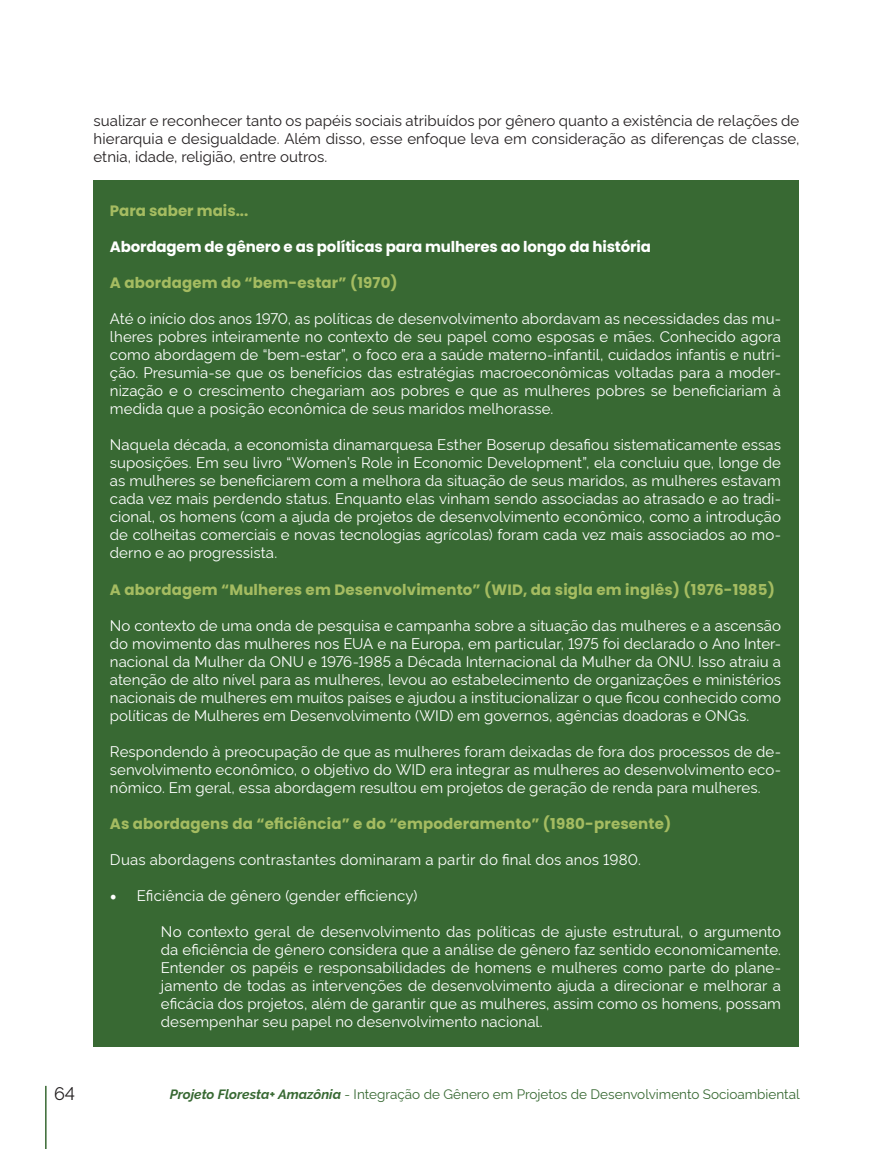
<style>
.page{position:relative;width:893px;height:1149px;background:#fff}
.page>*{position:absolute;margin:0;border:0;box-sizing:border-box;transform-origin:0 0}
.t1{font:18px "Rawline";color:#231f20}
.t2{font:15px/18px "Rawline";letter-spacing:.005em;color:#fff;text-align:justify}
.t3{font:15px/18px "Rawline";letter-spacing:.005em;color:#231f20;text-align:justify}
.t4{font:700 15px "Poppins";letter-spacing:.01em;color:#a5bc61}
.t5{font:700 15px "Poppins";letter-spacing:-.01em;color:#fff}
.t6{font:13.5px "Rawline";color:#386933}
.s1{font-family:"Minion Pro";font-size:18px}
.s2{font-weight:700;font-style:italic}
</style>
<div class="page">
<hr style="left:45px;top:1085px;width:2px;height:63px;background:#386933">
<div style="left:94px;top:180px;width:705px;height:866px;background:#386933"></div>
<p class="t3" style="left:94px;top:110px;width:707px">sualizar e reconhecer tanto os papéis sociais atribuídos por gênero quanto a existência de relações de hierarquia e desigualdade. Além disso, esse enfoque leva em consideração as diferenças de classe, etnia, idade, religião, entre outros.</p>
<p class="t4" style="left:110px;top:202px;width:140px">Para saber mais...</p>
<p class="t5" style="left:110px;top:238px;width:543px">Abordagem de gênero e as políticas para mulheres ao longo da história</p>
<p class="t4" style="left:110px;top:274px;width:289px">A abordagem do “bem-estar” (1970)</p>
<p class="t2" style="left:110px;top:308px;width:673px">Até o início dos anos 1970, as políticas de desenvolvimento abordavam as necessidades das mu&shy;lheres pobres inteiramente no contexto de seu papel como esposas e mães. Conhecido agora como abordagem de “bem-estar”, o foco era a saúde materno-infantil, cuidados infantis e nutri&shy;ção. Presumia-se que os benefícios das estratégias macroeconômicas voltadas para a moder&shy;nização e o crescimento chegariam aos pobres e que as mulheres pobres se beneficiariam à medida que a posição econômica de seus maridos melhorasse.</p>
<p class="t2" style="left:110px;top:434px;width:673px">Naquela década, a economista dinamarquesa Esther Boserup desafiou sistematicamente essas suposições. Em seu livro “Women’s Role in Economic Development”, ela concluiu que, longe de as mulheres se beneficiarem com a melhora da situação de seus maridos, as mulheres estavam cada vez mais perdendo status. Enquanto elas vinham sendo associadas ao atrasado e ao tradi&shy;cional, os homens (com a ajuda de projetos de desenvolvimento econômico, como a introdução de colheitas comerciais e novas tecnologias agrícolas) foram cada vez mais associados ao mo&shy;derno e ao progressista.</p>
<p class="t4" style="left:110px;top:580px;width:666px">A abordagem “Mulheres em Desenvolvimento” (WID, da sigla em inglês) (1976-1985)</p>
<p class="t2" style="left:110px;top:614px;width:673px">No contexto de uma onda de pesquisa e campanha sobre a situação das mulheres e a ascensão do movimento das mulheres nos EUA e na Europa, em particular, 1975 foi declarado o Ano Inter&shy;nacional da Mulher da ONU e 1976-1985 a Década Internacional da Mulher da ONU. Isso atraiu a atenção de alto nível para as mulheres, levou ao estabelecimento de organizações e ministérios nacionais de mulheres em muitos países e ajudou a institucionalizar o que ficou conhecido como políticas de Mulheres em Desenvolvimento (WID) em governos, agências doadoras e ONGs.</p>
<p class="t2" style="left:110px;top:740px;width:673px">Respondendo à preocupação de que as mulheres foram deixadas de fora dos processos de de&shy;senvolvimento econômico, o objetivo do WID era integrar as mulheres ao desenvolvimento eco&shy;nômico. Em geral, essa abordagem resultou em projetos de geração de renda para mulheres.</p>
<p class="t4" style="left:110px;top:814px;width:563px">As abordagens da “eficiência” e do “empoderamento” (1980-presente)</p>
<p class="t2" style="left:110px;top:848px;width:533px">Duas abordagens contrastantes dominaram a partir do final dos anos 1980.</p>
<p class="t2" style="left:110px;top:884px;width:309px"><span class="s1">•</span> Eficiência de gênero (gender efficiency)</p>
<p class="t2" style="left:161px;top:920px;width:622px">No contexto geral de desenvolvimento das políticas de ajuste estrutural, o argumento da eficiência de gênero considera que a análise de gênero faz sentido economicamente.<br>Entender os papéis e responsabilidades de homens e mulheres como parte do plane&shy;jamento de todas as intervenções de desenvolvimento ajuda a direcionar e melhorar a eficácia dos projetos, além de garantir que as mulheres, assim como os homens, possam desempenhar seu papel no desenvolvimento nacional.</p>
<p class="t1" style="left:54px;top:1078px;width:23px">64</p>
<p class="t6" style="left:170px;top:1082px;width:632px"><span class="s2">Projeto Floresta+ Amazônia</span> - Integração de Gênero em Projetos de Desenvolvimento Socioambiental</p>
</div>
